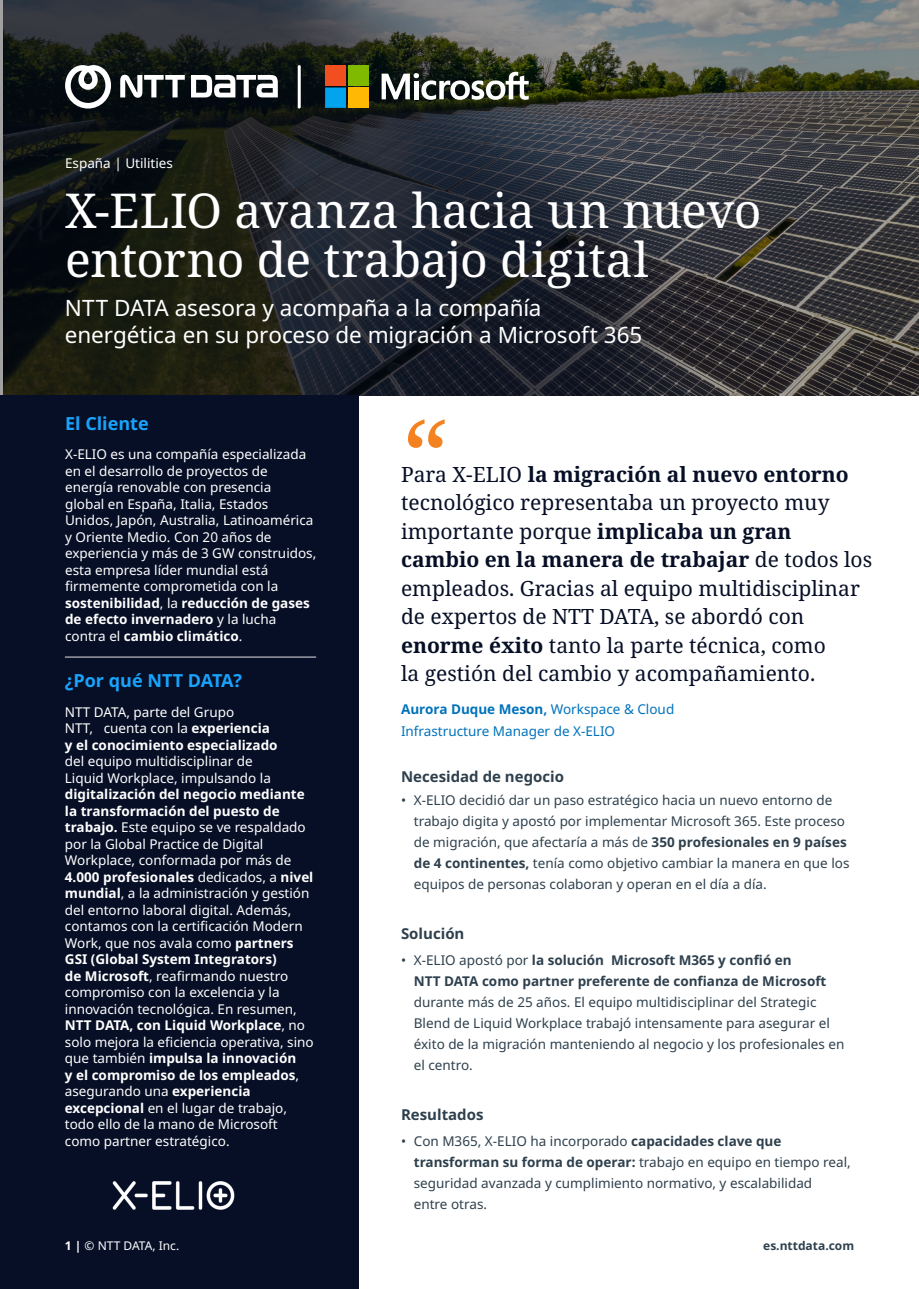
<style>
.page{position:relative;width:919px;height:1289px;background:#fff}
.page>*{position:absolute;margin:0;border:0;box-sizing:border-box;transform-origin:0 0}
.HEADING_1_32pt{font:48px/49.5px "Noto Serif";letter-spacing:-.005em;color:#fff}
.HEADING_1_32pt-2{font:22.5px/27px "Noto Sans";letter-spacing:-.005em;color:#fff}
.QUOTATION_TEXT_16pt{font:21px/28.5px "Noto Serif";color:#070f26}
.HEADING_3_12pt{font:700 18px "Noto Sans";color:#19a3fc}
.HEADING_4_10pt{font:700 15px "Noto Sans";color:#2e404d}
.BULLET_TEXT_9pt{font:700 15px "Noto Sans";color:#2e404d}
.HEADING_3_12pt-2{font:13.5px/16.5px "Noto Sans";color:#fff}
.t1{font:13.5px/21px "Noto Sans";color:#2e404d}
.BODY_TEXT_9pt{font:13.5px/21px "Noto Sans";color:#0072bc}
.DESCRIPTOR_TEXT_9pt{font:13.5px "Noto Sans";color:#fff}
.PAGE_INFORMATION___LEGAL_8pt{font:12px "Noto Sans";color:#fff}
.PAGE_INFORMATION___LEGAL_8pt-2{font:700 12px "Noto Sans";color:#2e404d}
.s1{font-weight:700}
</style>
<div class="page">
<svg style="left:0;top:0;width:918px;height:395px;background:#303335"></svg>
<div style="left:0;top:395px;width:358px;height:893px;background:#070f26"></div>
<hr style="left:65px;top:656px;width:251px;height:1px;background:#e5e1e6">
<svg style="left:65px;top:65px;width:46px;height:44px"></svg>
<svg style="left:191px;top:75px;width:87px;height:22px"></svg>
<svg style="left:120px;top:75px;width:65px;height:23px"></svg>
<svg style="left:408px;top:419px;width:36px;height:29px"></svg>
<img style="left:112px;top:1181px;width:123px;height:29px">
<hr style="left:298px;top:65px;width:3px;height:44px;background:#fff;border-radius:2px">
<div style="left:348px;top:65px;width:20px;height:21px;background:#80ba00"></div>
<div style="left:325px;top:87px;width:21px;height:21px;background:#03a3ed"></div>
<div style="left:325px;top:65px;width:21px;height:20px;background:#f24f21"></div>
<div style="left:348px;top:87px;width:20px;height:21px;background:#ffb803"></div>
<svg style="left:381px;top:71px;width:147px;height:31px"></svg>
<p class="DESCRIPTOR_TEXT_9pt" style="left:65px;top:155px;width:109px">España | Utilities</p>
<p class="HEADING_1_32pt" style="left:65px;top:187px;width:698px">X-ELIO avanza hacia un nuevo entorno de trabajo digital</p>
<p class="HEADING_1_32pt-2" style="left:65px;top:295px;width:579px">NTT DATA asesora y acompaña a la compañía energética en su proceso de migración a Microsoft 365</p>
<p class="HEADING_3_12pt" style="left:65px;top:413px;width:85px">El Cliente</p>
<p class="HEADING_3_12pt-2" style="left:65px;top:446px;width:253px">X-ELIO es una compañía especializada en el desarrollo de proyectos de energía renovable con presencia<br>global en España, Italia, Estados Unidos, Japón, Australia, Latinoamérica y Oriente Medio. Con 20 años de experiencia y más de 3 GW construidos, esta empresa líder mundial está firmemente comprometida con la <span class="s1">sostenibilidad</span>, la <span class="s1">reducción de gases de efecto invernadero</span> y la lucha contra el <span class="s1">cambio climático</span>.</p>
<p class="HEADING_3_12pt" style="left:65px;top:670px;width:179px">¿Por qué NTT DATA?</p>
<p class="HEADING_3_12pt-2" style="left:65px;top:703px;width:250px">NTT DATA, parte del Grupo<br>NTT, cuenta con la <span class="s1">experiencia<br>y el conocimiento especializado<br></span>del equipo multidisciplinar de<br>Liquid Workplace, impulsando la <span class="s1">digitalización del negocio mediante la transformación del puesto de trabajo.</span> Este equipo se ve respaldado por la Global Practice de Digital Workplace, conformada por más de <span class="s1">4.000 profesionales</span> dedicados, a <span class="s1">nivel mundial</span>, a la administración y gestión del entorno laboral digital. Además, contamos con la certificación Modern Work, que nos avala como <span class="s1">partners GSI (Global System Integrators)<br>de Microsoft</span>, reafirmando nuestro compromiso con la excelencia y la innovación tecnológica. En resumen, <span class="s1">NTT DATA, con Liquid Workplace</span>, no solo mejora la eficiencia operativa, sino que también <span class="s1">impulsa la innovación<br>y el compromiso de los empleados</span>, asegurando una <span class="s1">experiencia excepcional</span> en el lugar de trabajo, todo ello de la mano de Microsoft como partner estratégico.</p>
<p class="QUOTATION_TEXT_16pt" style="left:401px;top:460px;width:472px">Para X-ELIO <span class="s1">la migración al nuevo entorno </span>tecnológico representaba un proyecto muy importante porque <span class="s1">implicaba un gran cambio en la manera de trabajar</span> de todos los empleados. Gracias al equipo multidisciplinar de expertos de NTT DATA, se abordó con <span class="s1">enorme éxito</span> tanto la parte técnica, como<br>la gestión del cambio y acompañamiento.</p>
<p class="BODY_TEXT_9pt" style="left:401px;top:699px;width:275px"><span class="s1">Aurora Duque Meson,</span> Workspace &amp; Cloud<br>Infrastructure Manager de X-ELIO</p>
<p class="HEADING_4_10pt" style="left:401px;top:767px;width:164px">Necesidad de negocio</p>
<p class="t1" style="left:414px;top:789px;width:437px;text-indent:-13px">• X-ELIO decidió dar un paso estratégico hacia un nuevo entorno de trabajo digita y apostó por implementar Microsoft 365. Este proceso de migración, que afectaría a más de <span class="s1">350 profesionales en 9 países de 4 continentes,</span> tenía como objetivo cambiar la manera en que los equipos de personas colaboran y operan en el día a día.</p>
<p class="BULLET_TEXT_9pt" style="left:401px;top:925px;width:65px">Solución</p>
<p class="t1" style="left:414px;top:949px;width:432px;text-indent:-13px">• X-ELIO apostó por <span class="s1">la solución Microsoft M365 y confió en<br>NTT DATA como partner preferente de confianza de Microsoft </span>durante más de 25 años. El equipo multidisciplinar del Strategic Blend de Liquid Workplace trabajó intensamente para asegurar el éxito de la migración manteniendo al negocio y los profesionales en el centro.</p>
<p class="BULLET_TEXT_9pt" style="left:401px;top:1106px;width:84px">Resultados</p>
<p class="t1" style="left:414px;top:1130px;width:438px;text-indent:-13px">• Con M365, X-ELIO ha incorporado <span class="s1">capacidades clave que transforman su forma de operar:</span> trabajo en equipo en tiempo real, seguridad avanzada y cumplimiento normativo, y escalabilidad<br>entre otras.</p>
<p class="PAGE_INFORMATION___LEGAL_8pt" style="left:65px;top:1238px;width:116px"><span class="s1">1 |</span> © NTT DATA, Inc.</p>
<p class="PAGE_INFORMATION___LEGAL_8pt-2" style="left:763px;top:1238px;width:92px">es.nttdata.com</p>
</div>
